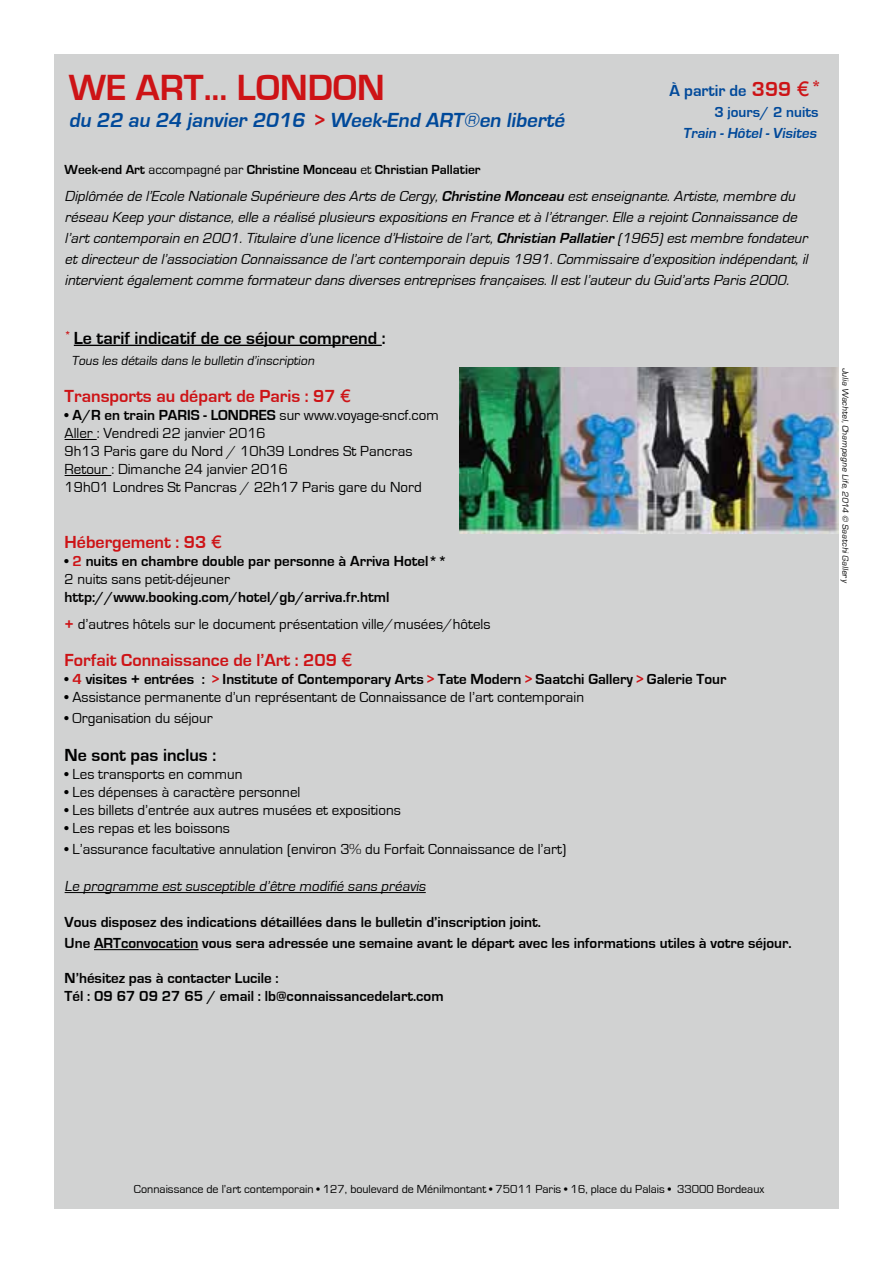
<style>
.page{position:relative;width:893px;height:1263px;background:#fff}
.page>*{position:absolute;margin:0;border:0;box-sizing:border-box;transform-origin:0 0}
.t1{font:700 37.5px "Eurostile";color:#cd1316}
.t2{font:italic 700 21px "Eurostile";color:#00499a}
.t3{font:700 18px "Eurostile";color:#cd1316}
.t4{font:700 18px "Eurostile";color:#000}
.t5{font:700 16.5px "Eurostile";color:#00499a}
.t6{font:15px/18px "Eurostile";color:#000}
.t7{font:italic 15px/21px "Eurostile";color:#000}
.t8{font:700 15px/18px "Eurostile";color:#000}
.t9{font:italic 700 15px "Eurostile";color:#00499a}
.t10{font:700 15px "Eurostile";color:#00499a}
.t11{font:700 13.5px "Eurostile";color:#000}
.t12{font:italic 13.5px "Eurostile";color:#000}
.t13{font:12px "Eurostile";color:#000}
.t14{font:italic 9px "Eurostile";color:#000}
.s1{font-style:normal;color:#cd1316}
.s2{font-weight:400}
.s3{font-size:21px;color:#cd1316}
.s4{font-family:"Gill Sans";font-weight:400;font-size:21px;color:#cd1316}
.s5{font-weight:700}
.s6{font-family:"Gill Sans";font-weight:400}
.s7{color:#cd1316}
.s8{font-weight:700;color:#cd1316}
</style>
<div class="page">
<div style="left:55px;top:54px;width:784px;height:1155px;background:#d1d2d2"></div>
<hr style="left:74px;top:345px;width:308px;height:1px;background:#000">
<hr style="left:65px;top:439px;width:32px;height:1px;background:#000">
<hr style="left:65px;top:475px;width:46px;height:1px;background:#000">
<hr style="left:65px;top:892px;width:361px;height:1px;background:#000">
<hr style="left:94px;top:949px;width:105px;height:1px;background:#000">
<img style="left:460px;top:368px;width:379px;height:165px">
<h1 class="t1" style="left:69px;top:67px;width:317px">WE ART... LONDON</h1>
<h2 class="t2" style="left:69px;top:109px;width:501px">du 22 au 24 janvier 2016 <span class="s1">&gt;</span> Week-End ART<span class="s2">®</span>en liberté</h2>
<p class="t5" style="left:670px;top:82px;width:152px">À partir de <span class="s3">399</span> <span class="s4">€</span> <sup>*</sup></p>
<p class="t10" style="left:714px;top:104px;width:106px">3 jours/ 2 nuits</p>
<p class="t9" style="left:683px;top:125px;width:138px">Train - Hôtel - Visites</p>
<p class="t11" style="left:65px;top:162px;width:417px">Week-end Art <span class="s2">accompagné par</span> Christine Monceau <span class="s2">et</span> Christian Pallatier</p>
<p class="t7" style="left:65px;top:186px;width:748px">Diplômée de l’Ecole Nationale Supérieure des Arts de Cergy,<span class="s5">Christine Monceau</span> estenseignante.Artiste,membre du réseau Keep yourdistance,elle a réalisé plusieurs expositions en France età l’étranger.Elle a rejointConnaissance de l’artcontemporain en 2001.Titulaire d’une licence d’Histoire de l’art,<span class="s5">Christian Pallatier</span>(1965)estmembre fondateur etdirecteurde l’association Connaissance de l’artcontemporain depuis 1991.Commissaire d’exposition indépendant,il intervientégalementcomme formateurdans diverses entreprises françaises.Ilestl’auteurdu Guid’arts Paris 2000.</p>
<p class="t4" style="left:65px;top:328px;width:322px"><sup>*</sup> Le tarif indicatif de ce séjour comprend :</p>
<p class="t12" style="left:71px;top:353px;width:247px">Tous les détails dans le bulletin d’inscription</p>
<p class="t3" style="left:65px;top:386px;width:288px">Transports au départ de Paris : 97 <span class="s6">€</span></p>
<p class="t6" style="left:65px;top:406px;width:376px"><span class="s5">• A/R en train PARIS - LONDRES</span> sur www.voyage-sncf.com Aller : Vendredi 22 janvier 2016<br>9h13 Paris gare du Nord / 10h39 Londres St Pancras Retour : Dimanche 24 janvier 2016<br>19h01 Londres St Pancras / 22h17 Paris gare du Nord</p>
<p class="t3" style="left:65px;top:532px;width:159px">Hébergement : 93 <span class="s6">€</span></p>
<p class="t8" style="left:65px;top:552px;width:384px"><span class="s2">•</span> <span class="s7">2</span> nuits en chambre double par personne à Arriva Hotel**<br><span class="s2">2 nuits sans petit-déjeuner</span></p>
<p class="t6" style="left:65px;top:583px;width:427px;line-height:27px"><span class="s5">http://www.booking.com/hotel/gb/arriva.fr.html<br></span><span class="s8">+</span> d’autres hôtels sur le document présentation ville/musées/hôtels</p>
<p class="t3" style="left:65px;top:650px;width:289px">Forfait Connaissance de l’Art : 209 <span class="s6">€</span></p>
<p class="t8" style="left:65px;top:670px;width:663px">• <span class="s7">4</span> visites + entrées : <span class="s7">&gt;</span> Institute of Contemporary Arts <span class="s7">&gt;</span> Tate Modern <span class="s7">&gt;</span> Saatchi Gallery <span class="s7">&gt;</span> Galerie Tour</p>
<p class="t6" style="left:65px;top:688px;width:521px">• Assistance permanente d’un représentant de Connaissance de l’art contemporain</p>
<p class="t6" style="left:65px;top:709px;width:150px">• Organisation du séjour</p>
<p class="t4" style="left:65px;top:745px;width:153px">Ne sont pas inclus :</p>
<p class="t6" style="left:65px;top:765px;width:179px">• Les transports en commun</p>
<p class="t6" style="left:65px;top:783px;width:237px">• Les dépenses à caractère personnel</p>
<p class="t6" style="left:65px;top:801px;width:338px">• Les billets d’entrée aux autres musées et expositions</p>
<p class="t6" style="left:65px;top:819px;width:167px">• Les repas et les boissons</p>
<p class="t6" style="left:65px;top:840px;width:503px">• L’assurance facultative annulation (environ 3% du Forfait Connaissance de l’art)</p>
<p class="t7" style="left:65px;top:876px;width:365px">Le programme est susceptible d’être modifié sans préavis</p>
<p class="t8" style="left:65px;top:912px;width:729px;line-height:21px">Vous disposez des indications détaillées dans le bulletin d’inscription joint.<br>Une ARTconvocation vous sera adressée une semaine avant le départ avec les informations utiles à votre séjour.</p>
<p class="t8" style="left:65px;top:969px;width:381px">N’hésitez pas à contacter Lucile :<br>Tél : 09 67 09 27 65 / email : lb@connaissancedelart.com</p>
<p class="t14" style="left:850px;top:368px;width:217px;rotate:90deg">Julia Wachtel,Champagne Life,2014 © SaatchiGallery</p>
<p class="t13" style="left:134px;top:1182px;width:632px">Connaissance de l’art contemporain • 127, boulevard de Ménilmontant • 75011 Paris • 16, place du Palais • 33000 Bordeaux</p>
</div>
